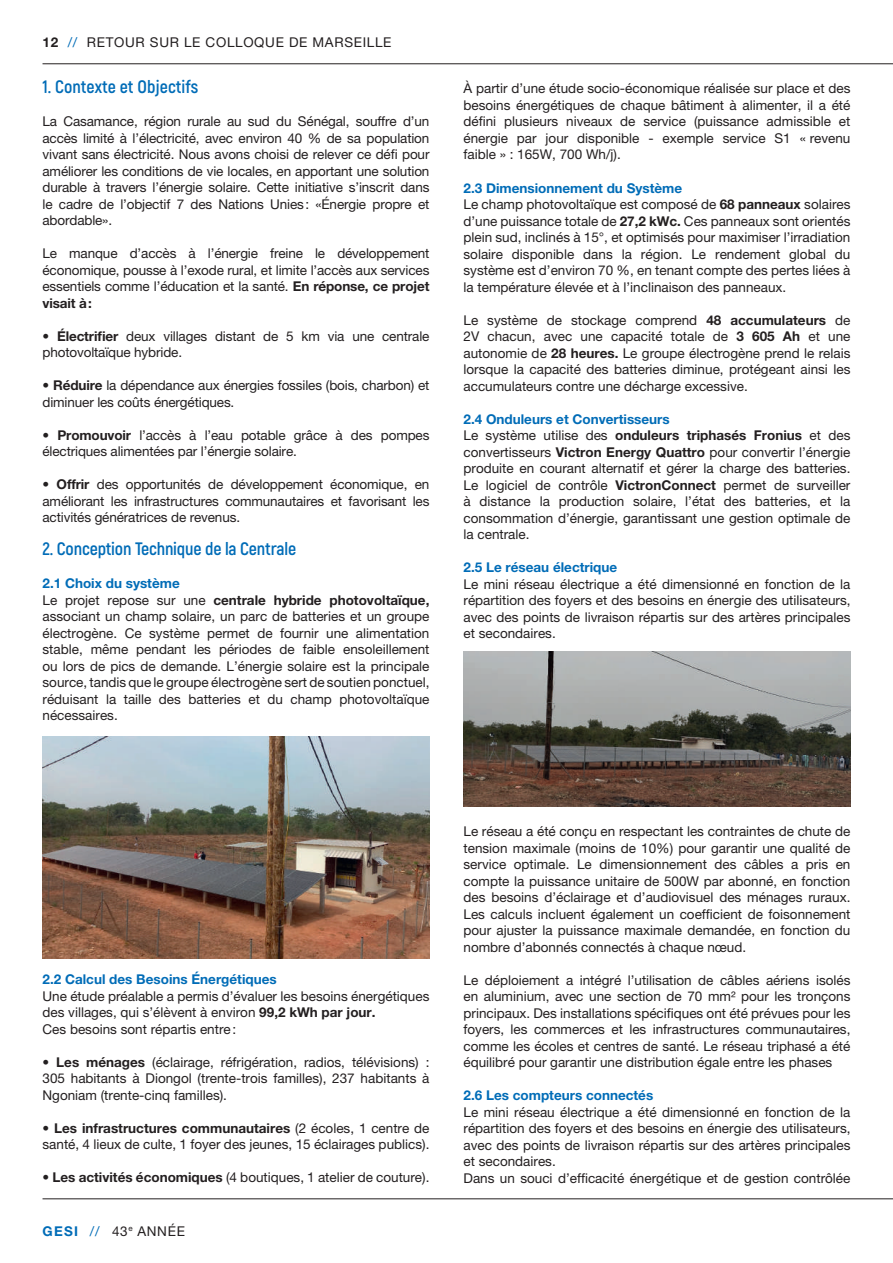
<style>
.page{position:relative;width:893px;height:1263px;background:#fff}
.page>*{position:absolute;margin:0;border:0;box-sizing:border-box;transform-origin:0 0}
.t1{font:700 18px "Akrobat";letter-spacing:-.01em;color:#006cb7}
.t2{font:13.5px/16.5px "Helvetica Neue LT Pro";color:#231f20;text-align:justify}
.t3{font:700 13.5px "Helvetica Neue LT Pro";color:#006cb7}
.t4{font:13.5px "Helvetica Neue LT Pro";letter-spacing:.05em;color:#231f20}
.s1{font-weight:700}
.s2{color:#006cb7}
.s3{font-weight:700;color:#006cb7}
</style>
<div class="page">
<hr style="left:43px;top:63px;width:850px;height:1px;background:#231f20">
<hr style="left:43px;top:1198px;width:850px;height:1px;background:#231f20">
<img style="left:43px;top:737px;width:386px;height:222px">
<img style="left:463px;top:651px;width:387px;height:155px">
<p class="t4" style="left:43px;top:34px;width:350px"><span class="s1">12</span> <span class="s2">//</span> RETOUR SUR LE COLLOQUE DE MARSEILLE</p>
<h1 class="t1" style="left:43px;top:76px;width:157px">1. Contexte et Objectifs</h1>
<p class="t2" style="left:43px;top:113px;width:388px">La Casamance, région rurale au sud du Sénégal, souffre d’un accès limité à l’électricité, avec environ 40 % de sa population vivant sans électricité. Nous avons choisi de relever ce défi pour améliorer les conditions de vie locales, en apportant une solution durable à travers l’énergie solaire. Cette initiative s’inscrit dans le cadre de l’objectif 7 des Nations Unies: «Énergie propre et abordable».</p>
<p class="t2" style="left:43px;top:245px;width:388px">Le manque d’accès à l’énergie freine le développement économique, pousse à l’exode rural, et limite l’accès aux services essentiels comme l’éducation et la santé. <span class="s1">En réponse, ce projet visait à:</span></p>
<p class="t2" style="left:43px;top:328px;width:388px">• <span class="s1">Électrifier</span> deux villages distant de 5 km via une centrale photovoltaïque hybride.</p>
<p class="t2" style="left:43px;top:377px;width:388px">• <span class="s1">Réduire</span> la dépendance aux énergies fossiles (bois, charbon) et diminuer les coûts énergétiques.</p>
<p class="t2" style="left:43px;top:427px;width:388px">• <span class="s1">Promouvoir</span> l’accès à l’eau potable grâce à des pompes électriques alimentées par l’énergie solaire.</p>
<p class="t2" style="left:43px;top:476px;width:388px">• <span class="s1">Offrir</span> des opportunités de développement économique, en améliorant les infrastructures communautaires et favorisant les activités génératrices de revenus.</p>
<h1 class="t1" style="left:43px;top:538px;width:255px">2. Conception Technique de la Centrale</h1>
<p class="t2" style="left:43px;top:575px;width:388px;text-align:left"><span class="s3">2.1 Choix du système<br></span>Le projet repose sur une <span class="s1">centrale hybride photovoltaïque, </span>associant un champ solaire, un parc de batteries et un groupe électrogène. Ce système permet de fournir une alimentation stable, même pendant les périodes de faible ensoleillement ou lors de pics de demande. L’énergie solaire est la principale source, tandis que le groupe électrogène sert de soutien ponctuel, réduisant la taille des batteries et du champ photovoltaïque nécessaires.</p>
<p class="t2" style="left:463px;top:80px;width:388px">À partir d’une étude socio-économique réalisée sur place et des besoins énergétiques de chaque bâtiment à alimenter, il a été défini plusieurs niveaux de service (puissance admissible et énergie par jour disponible - exemple service S1 « revenu faible » : 165W, 700 Wh/j).</p>
<p class="t2" style="left:463px;top:180px;width:388px;text-align:left"><span class="s3">2.3 Dimensionnement du Système<br></span>Le champ photovoltaïque est composé de <span class="s1">68 panneaux</span> solaires d’une puissance totale de <span class="s1">27,2 kWc.</span> Ces panneaux sont orientés plein sud, inclinés à 15°, et optimisés pour maximiser l’irradiation solaire disponible dans la région. Le rendement global du système est d’environ 70 %, en tenant compte des pertes liées à la température élevée et à l’inclinaison des panneaux.</p>
<p class="t2" style="left:463px;top:312px;width:388px">Le système de stockage comprend <span class="s1">48 accumulateurs</span> de 2V chacun, avec une capacité totale de <span class="s1">3 605 Ah</span> et une autonomie de <span class="s1">28 heures.</span> Le groupe électrogène prend le relais lorsque la capacité des batteries diminue, protégeant ainsi les accumulateurs contre une décharge excessive.</p>
<p class="t2" style="left:463px;top:410px;width:388px;text-align:left"><span class="s3">2.4 Onduleurs et Convertisseurs<br></span>Le système utilise des <span class="s1">onduleurs triphasés Fronius</span> et des convertisseurs <span class="s1">Victron Energy Quattro</span> pour convertir l’énergie produite en courant alternatif et gérer la charge des batteries.<br>Le logiciel de contrôle <span class="s1">VictronConnect</span> permet de surveiller à distance la production solaire, l’état des batteries, et la consommation d’énergie, garantissant une gestion optimale de la centrale.</p>
<p class="t3" style="left:463px;top:559px;width:155px">2.5 Le réseau électrique</p>
<p class="t2" style="left:463px;top:575px;width:388px">Le mini réseau électrique a été dimensionné en fonction de la répartition des foyers et des besoins en énergie des utilisateurs, avec des points de livraison répartis sur des artères principales et secondaires.</p>
<p class="t3" style="left:43px;top:971px;width:236px">2.2 Calcul des Besoins Énergétiques</p>
<p class="t2" style="left:43px;top:988px;width:388px;text-align:left">Une étude préalable a permis d’évaluer les besoins énergétiques des villages, qui s’élèvent à environ <span class="s1">99,2 kWh par jour.<br></span>Ces besoins sont répartis entre:</p>
<p class="t2" style="left:43px;top:1054px;width:388px"><span class="s1">• Les ménages</span> (éclairage, réfrigération, radios, télévisions) :<br>305 habitants à Diongol (trente-trois familles), 237 habitants à Ngoniam (trente-cinq familles).</p>
<p class="t2" style="left:43px;top:1120px;width:388px"><span class="s1">• Les infrastructures communautaires</span> (2 écoles, 1 centre de santé, 4 lieux de culte, 1 foyer des jeunes, 15 éclairages publics).</p>
<p class="t2" style="left:43px;top:1169px;width:388px"><span class="s1">• Les activités économiques</span> (4 boutiques, 1 atelier de couture).</p>
<p class="t2" style="left:43px;top:1223px;width:144px"><span class="s3">GESI</span> <span class="s2">//</span> 43<sup>e</sup> ANNÉE</p>
<p class="t2" style="left:463px;top:823px;width:388px">Le réseau a été conçu en respectant les contraintes de chute de tension maximale (moins de 10%) pour garantir une qualité de service optimale. Le dimensionnement des câbles a pris en compte la puissance unitaire de 500W par abonné, en fonction des besoins d’éclairage et d’audiovisuel des ménages ruraux.<br>Les calculs incluent également un coefficient de foisonnement pour ajuster la puissance maximale demandée, en fonction du nombre d’abonnés connectés à chaque nœud.</p>
<p class="t2" style="left:463px;top:971px;width:388px">Le déploiement a intégré l’utilisation de câbles aériens isolés en aluminium, avec une section de 70 mm² pour les tronçons principaux. Des installations spécifiques ont été prévues pour les foyers, les commerces et les infrastructures communautaires, comme les écoles et centres de santé. Le réseau triphasé a été équilibré pour garantir une distribution égale entre les phases</p>
<p class="t3" style="left:463px;top:1087px;width:191px">2.6 Les compteurs connectés</p>
<p class="t2" style="left:463px;top:1103px;width:388px;text-align:left">Le mini réseau électrique a été dimensionné en fonction de la répartition des foyers et des besoins en énergie des utilisateurs, avec des points de livraison répartis sur des artères principales et secondaires.<br>Dans un souci d’efficacité énergétique et de gestion contrôlée</p>
</div>
